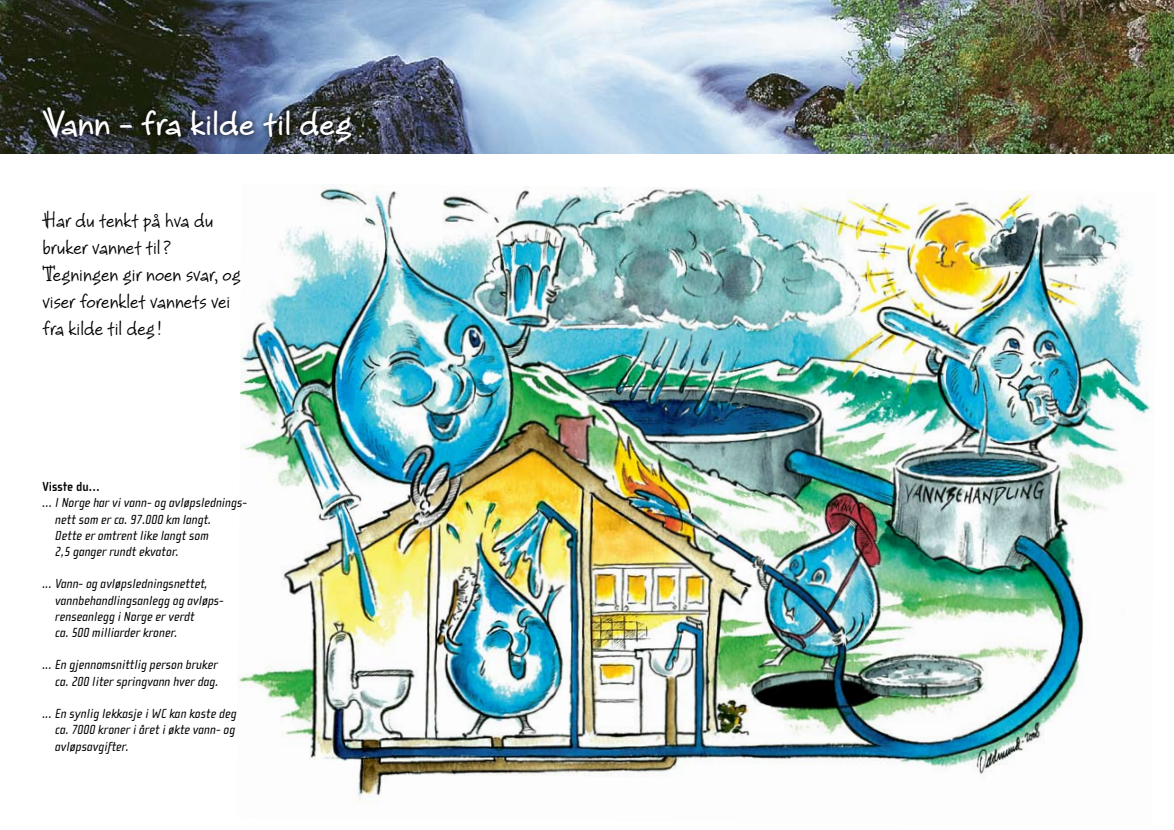
<style>
.page{position:relative;width:1174px;height:830px;background:#fff}
.page>*{position:absolute;margin:0;border:0;box-sizing:border-box;transform-origin:0 0}
.t1{font:700 36px "Bruno JB Std";color:#fff}
.t2{font:21px/27px "Bruno JB Std";color:#000}
.t3{font:italic 13.5px/16.2px "Cholla Sans";color:#000}
.t4{font:700 13.5px "Cholla Sans";color:#000}
</style>
<div class="page">
<img style="left:0;top:0;width:1174px;height:154px">
<svg style="left:36px;top:101px;width:321px;height:47px;background:#323941"></svg>
<img style="left:238px;top:184px;width:914px;height:616px">
<h1 class="t1" style="left:43px;top:100px;width:311px">Vann – fra kilde til deg</h1>
<h2 class="t2" style="left:43px;top:206px;width:200px">Har du tenkt på hva du bruker vannet til?<br>Tegningen gir noen svar, og viser forenklet vannets vei fra kilde til deg !</h2>
<p class="t4" style="left:43px;top:479px;width:59px">Visste du…</p>
<p class="t3" style="left:55px;top:494px;width:192px;text-indent:-13px">… I Norge har vi vann- og avløpslednings&shy;nett som er ca. 97.000 km langt.<br>Dette er omtrent like langt som<br>2,5 ganger rundt ekvator.</p>
<p class="t3" style="left:55px;top:575px;width:170px;text-indent:-13px">... Vann- og avløpsledningsnettet, vannbehandlingsanlegg og avløps&shy;renseanlegg i Norge er verdt<br>ca. 500 milliarder kroner.</p>
<p class="t3" style="left:43px;top:656px;width:177px;text-align:right">... En gjennomsnittlig person bruker ca. 200 liter springvann hver dag.</p>
<p class="t3" style="left:55px;top:705px;width:183px;text-align:justify;text-indent:-13px">... En synlig lekkasje i WC kan koste deg ca. 7000 kroner i året i økte vann- og avløpsavgifter.</p>
</div>
